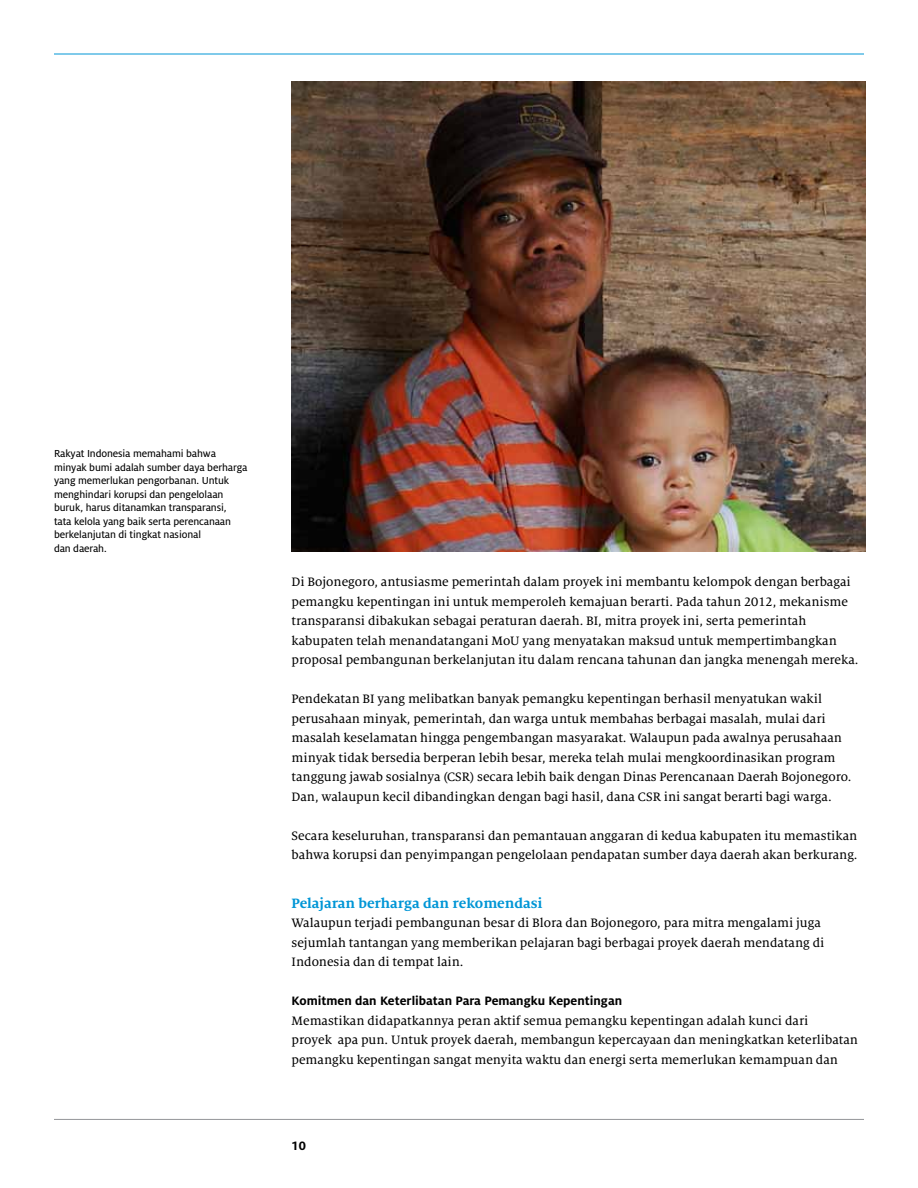
<style>
.page{position:relative;width:918px;height:1188px;background:#fff}
.page>*{position:absolute;margin:0;border:0;box-sizing:border-box;transform-origin:0 0}
.t1{font:700 15px "Milo Serif OT";color:#0096d6}
.t2{font:13.5px/19.5px "Milo Serif OT Text";color:#000}
.t3{font:700 13.5px "Milo OT";color:#000}
.t4{font:11.25px/13.5px "Milo OT Text";letter-spacing:-.01em;color:#000}
</style>
<div class="page">
<img style="left:292px;top:81px;width:573px;height:471px">
<hr style="left:54px;top:54px;width:810px;height:1px;background:#0096d6">
<hr style="left:54px;top:1119px;width:810px;height:1px;background:#939598">
<p class="t4" style="left:54px;top:447px;width:195px">Rakyat Indonesia memahami bahwa minyak bumi adalah sumber daya berharga yang memerlukan pengorbanan. Untuk menghindari korupsi dan pengelolaan buruk, harus ditanamkan transparansi,<br>tata kelola yang baik serta perencanaan berkelanjutan di tingkat nasional<br>dan daerah.</p>
<p class="t2" style="left:292px;top:573px;width:568px">Di Bojonegoro, antusiasme pemerintah dalam proyek ini membantu kelompok dengan berbagai pemangku kepentingan ini untuk memperoleh kemajuan berarti. Pada tahun 2012, mekanisme transparansi dibakukan sebagai peraturan daerah. BI, mitra proyek ini, serta pemerintah kabupaten telah menandatangani MoU yang menyatakan maksud untuk mempertimbangkan proposal pembangunan berkelanjutan itu dalam rencana tahunan dan jangka menengah mereka.</p>
<p class="t2" style="left:292px;top:690px;width:562px">Pendekatan BI yang melibatkan banyak pemangku kepentingan berhasil menyatukan wakil perusahaan minyak, pemerintah, dan warga untuk membahas berbagai masalah, mulai dari masalah keselamatan hingga pengembangan masyarakat. Walaupun pada awalnya perusahaan minyak tidak bersedia berperan lebih besar, mereka telah mulai mengkoordinasikan program tanggung jawab sosialnya (CSR) secara lebih baik dengan Dinas Perencanaan Daerah Bojonegoro.<br>Dan, walaupun kecil dibandingkan dengan bagi hasil, dana CSR ini sangat berarti bagi warga.</p>
<p class="t2" style="left:292px;top:826px;width:567px">Secara keseluruhan, transparansi dan pemantauan anggaran di kedua kabupaten itu memastikan bahwa korupsi dan penyimpangan pengelolaan pendapatan sumber daya daerah akan berkurang.</p>
<p class="t1" style="left:292px;top:895px;width:253px">Pelajaran berharga dan rekomendasi</p>
<p class="t2" style="left:292px;top:914px;width:534px">Walaupun terjadi pembangunan besar di Blora dan Bojonegoro, para mitra mengalami juga sejumlah tantangan yang memberikan pelajaran bagi berbagai proyek daerah mendatang di<br>Indonesia dan di tempat lain.</p>
<p class="t3" style="left:292px;top:993px;width:332px">Komitmen dan Keterlibatan Para Pemangku Kepentingan</p>
<p class="t2" style="left:292px;top:1011px;width:568px">Memastikan didapatkannya peran aktif semua pemangku kepentingan adalah kunci dari<br>proyek apa pun. Untuk proyek daerah, membangun kepercayaan dan meningkatkan keterlibatan pemangku kepentingan sangat menyita waktu dan energi serta memerlukan kemampuan dan</p>
<p class="t3" style="left:292px;top:1138px;width:16px">10</p>
</div>
